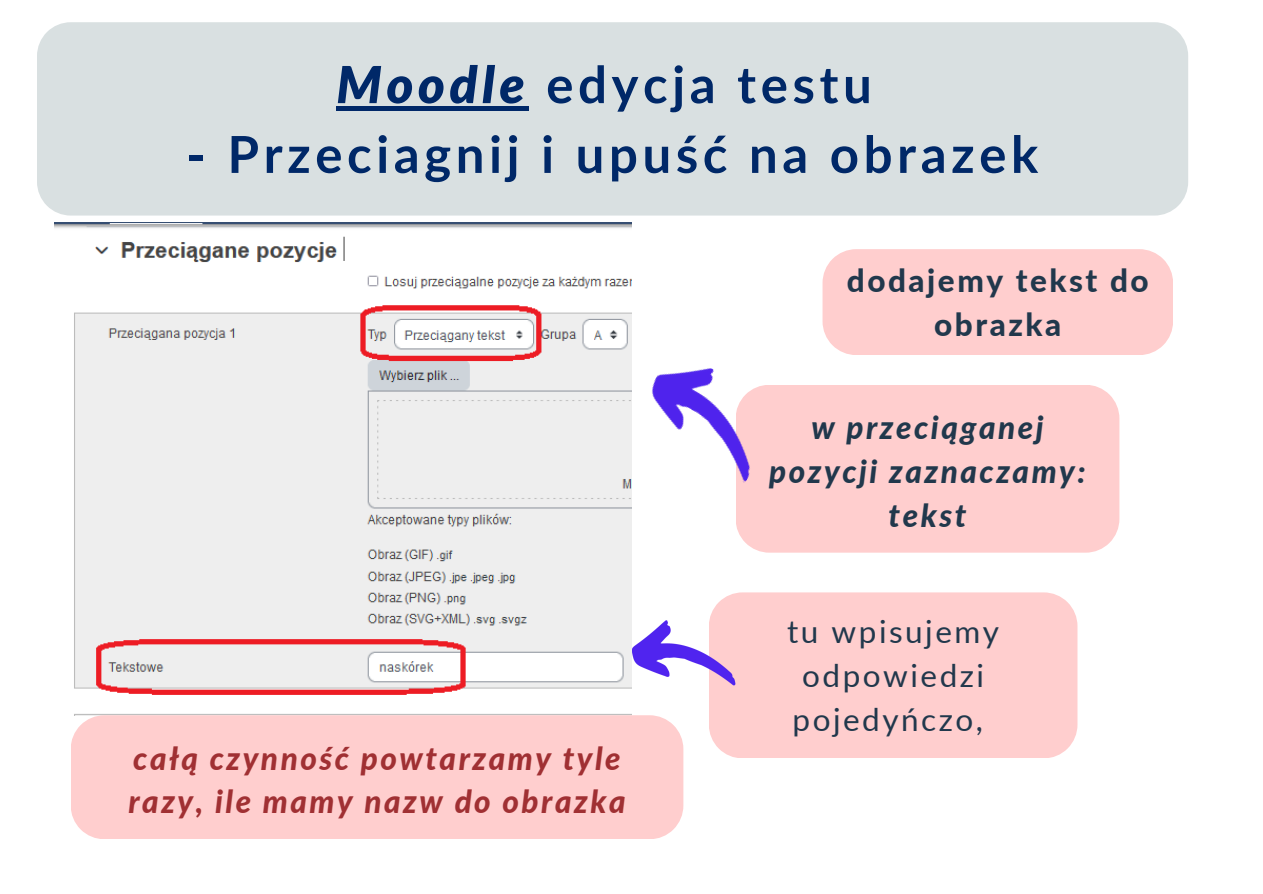
<style>
.page{position:relative;width:1263px;height:894px;background:#fff}
.page>*{position:absolute;margin:0;border:0;box-sizing:border-box;transform-origin:0 0}
.t1{font:700 51px "Lato";letter-spacing:.09em;color:#002868}
.t2{font:italic 800 31.5px/43.8px "Lato";letter-spacing:.08em;color:#a03033}
.t3{font:italic 800 31.5px/43.8px "Lato";letter-spacing:.08em;color:#21384c;text-align:center}
.t4{font:31.5px/43.8px "Lato";letter-spacing:.08em;color:#21384c;text-align:center}
.t5{font:800 31.5px/43.8px "Lato";letter-spacing:.08em;color:#21384c;text-align:center}
.s1{font-weight:900;font-style:italic}
</style>
<div class="page">
<div style="left:37px;top:22px;width:1151px;height:193px;background:#d9e0e1"></div>
<div style="left:822px;top:249px;width:351px;height:106px;background:#ffcece"></div>
<div style="left:709px;top:592px;width:368px;height:166px;background:#ffcece"></div>
<div style="left:736px;top:385px;width:383px;height:167px;background:#ffcece"></div>
<img style="left:631px;top:620px;width:105px;height:65px">
<img style="left:631px;top:345px;width:155px;height:138px">
<img style="left:54px;top:222px;width:577px;height:493px">
<div style="left:336px;top:106px;width:193px;height:5px;background:#002868"></div>
<div style="left:71px;top:715px;width:612px;height:124px;background:#ffcece"></div>
<p class="t1" style="left:336px;top:53px;width:537px"><span class="s1">Moodle</span> edycja testu</p>
<p class="t1" style="left:187px;top:122px;width:853px">- Przeciagnij i upuść na obrazek</p>
<p class="t5" style="left:847px;top:258px;width:303px">dodajemy tekst do obrazka</p>
<p class="t3" style="left:769px;top:405px;width:318px">w przeciąganej pozycji zaznaczamy: tekst</p>
<p class="t2" style="left:128px;top:735px;width:498px">całą czynność powtarzamy tyle razy, ile mamy nazw do obrazka</p>
<p class="t4" style="left:787px;top:609px;width:214px">tu wpisujemy odpowiedzi pojedyńczo,</p>
</div>
